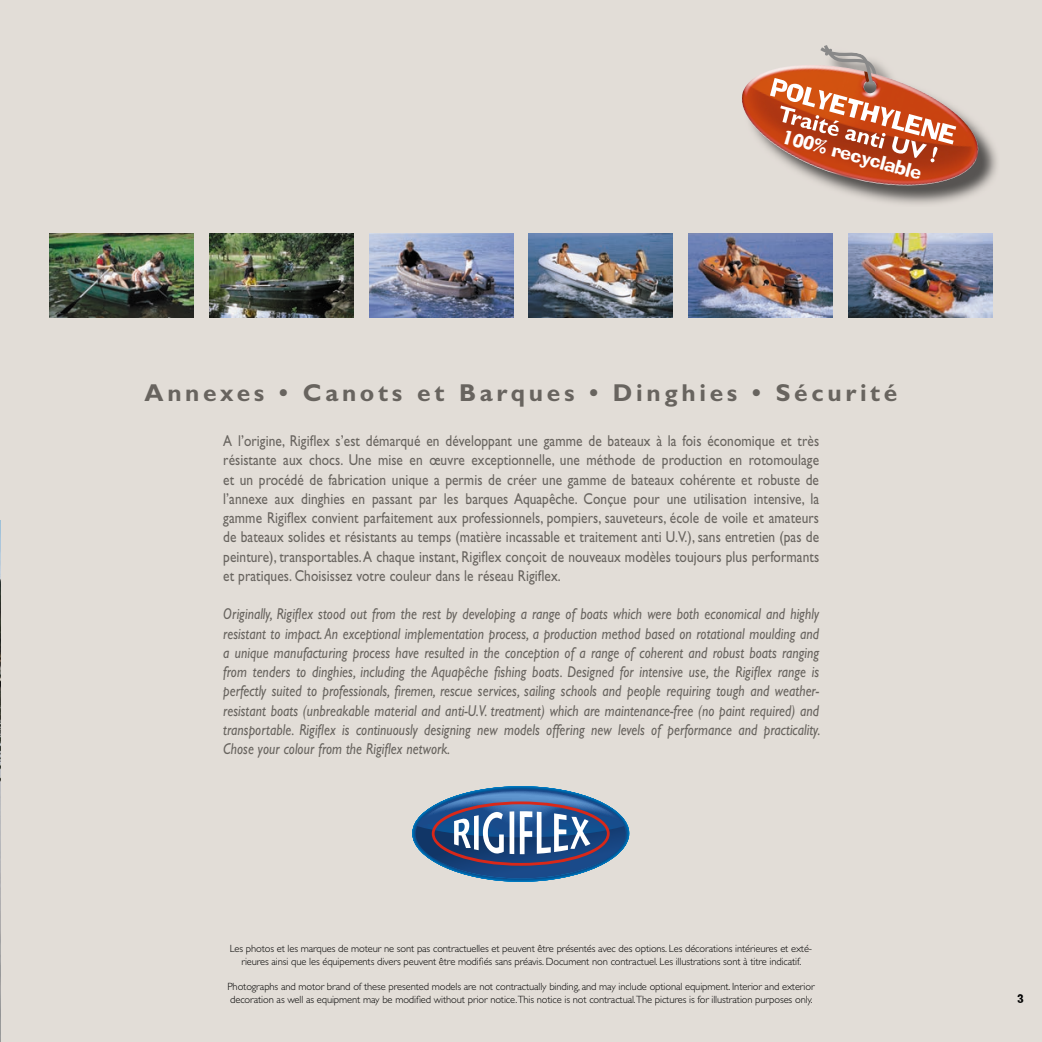
<style>
.page{position:relative;width:1042px;height:1042px;background:#e2ddd7}
.page>*{position:absolute;margin:0;border:0;box-sizing:border-box;transform-origin:0 0}
.t1{font:700 24.5px "Gill Sans";letter-spacing:.15em;color:#68645f}
.t2{font:19.43px "Ad Lib";color:#fff}
.t3{font:italic 15.75px/19.2px "Gill Sans";letter-spacing:.005em;color:#68645f;text-align:justify;scale:.85 1}
.t4{font:15.75px/19.2px "Gill Sans";letter-spacing:.005em;color:#68645f;text-align:justify;scale:.85 1}
.t5{font:12.25px "Ad Lib";color:#000}
.t6{font:300 10.5px/12.6px "Gill Sans";letter-spacing:-.01em;color:#000;text-align:center}
</style>
<div class="page">
<hr style="left:0;top:521px;width:1px;height:521px;background:#fff">
<img style="left:50px;top:233px;width:143px;height:84px">
<img style="left:209px;top:233px;width:144px;height:84px">
<img style="left:369px;top:233px;width:144px;height:84px">
<img style="left:529px;top:233px;width:144px;height:84px">
<img style="left:689px;top:233px;width:143px;height:84px">
<img style="left:848px;top:233px;width:144px;height:84px">
<svg style="left:415px;top:790px;width:211px;height:88px;background:#5f779e"></svg>
<img style="left:852px;top:133px;width:145px;height:71px">
<img style="left:742px;top:71px;width:242px;height:123px">
<svg style="left:770px;top:45px;width:186px;height:118px"></svg>
<p class="t2" style="left:785px;top:129px;width:145px;rotate:15deg">100% recyclable</p>
<h1 class="t1" style="left:145px;top:378px;width:754px">Annexes • Canots et Barques • Dinghies • Sécurité</h1>
<p class="t4" style="left:223px;top:433px;width:702px">A l’origine, Rigiflex s’est démarqué en développant une gamme de bateaux à la fois économique et très résistante aux chocs. Une mise en œuvre exceptionnelle, une méthode de production en rotomoulage et un procédé de fabrication unique a permis de créer une gamme de bateaux cohérente et robuste de l’annexe aux dinghies en passant par les barques Aquapêche. Conçue pour une utilisation intensive, la gamme Rigiflex convient parfaitement aux professionnels, pompiers, sauveteurs, école de voile et amateurs de bateaux solides et résistants au temps (matière incassable et traitement anti U.V.), sans entretien (pas de peinture), transportables. A chaque instant, Rigiflex conçoit de nouveaux modèles toujours plus performants et pratiques. Choisissez votre couleur dans le réseau Rigiflex.</p>
<p class="t3" style="left:223px;top:606px;width:704px">Originally, Rigiflex stood out from the rest by developing a range of boats which were both economical and highly resistant to impact. An exceptional implementation process, a production method based on rotational moulding and a unique manufacturing process have resulted in the conception of a range of coherent and robust boats ranging from tenders to dinghies, including the Aquapêche fishing boats. Designed for intensive use, the Rigiflex range is perfectly suited to professionals, firemen, rescue services, sailing schools and people requiring tough and weather&shy;resistant boats (unbreakable material and anti-U.V. treatment) which are maintenance-free (no paint required) and transportable. Rigiflex is continuously designing new models offering new levels of performance and practicality.<br>Chose your colour from the Rigiflex network.</p>
<p class="t6" style="left:230px;top:942px;width:584px">Les photos et les marques de moteur ne sont pas contractuelles et peuvent être présentés avec des options. Les décorations intérieures et exté&shy;rieures ainsi que les équipements divers peuvent être modifiés sans préavis. Document non contractuel. Les illustrations sont à titre indicatif.</p>
<p class="t6" style="left:227px;top:980px;width:589px;text-align:left">Photographs and motor brand of these presented models are not contractually binding, and may include optional equipment. Interior and exterior decoration as well as equipment may be modified without prior notice.This notice is not contractual.The pictures is for illustration purposes only.</p>
<p class="t5" style="left:1017px;top:994px;width:8px">3</p>
</div>
